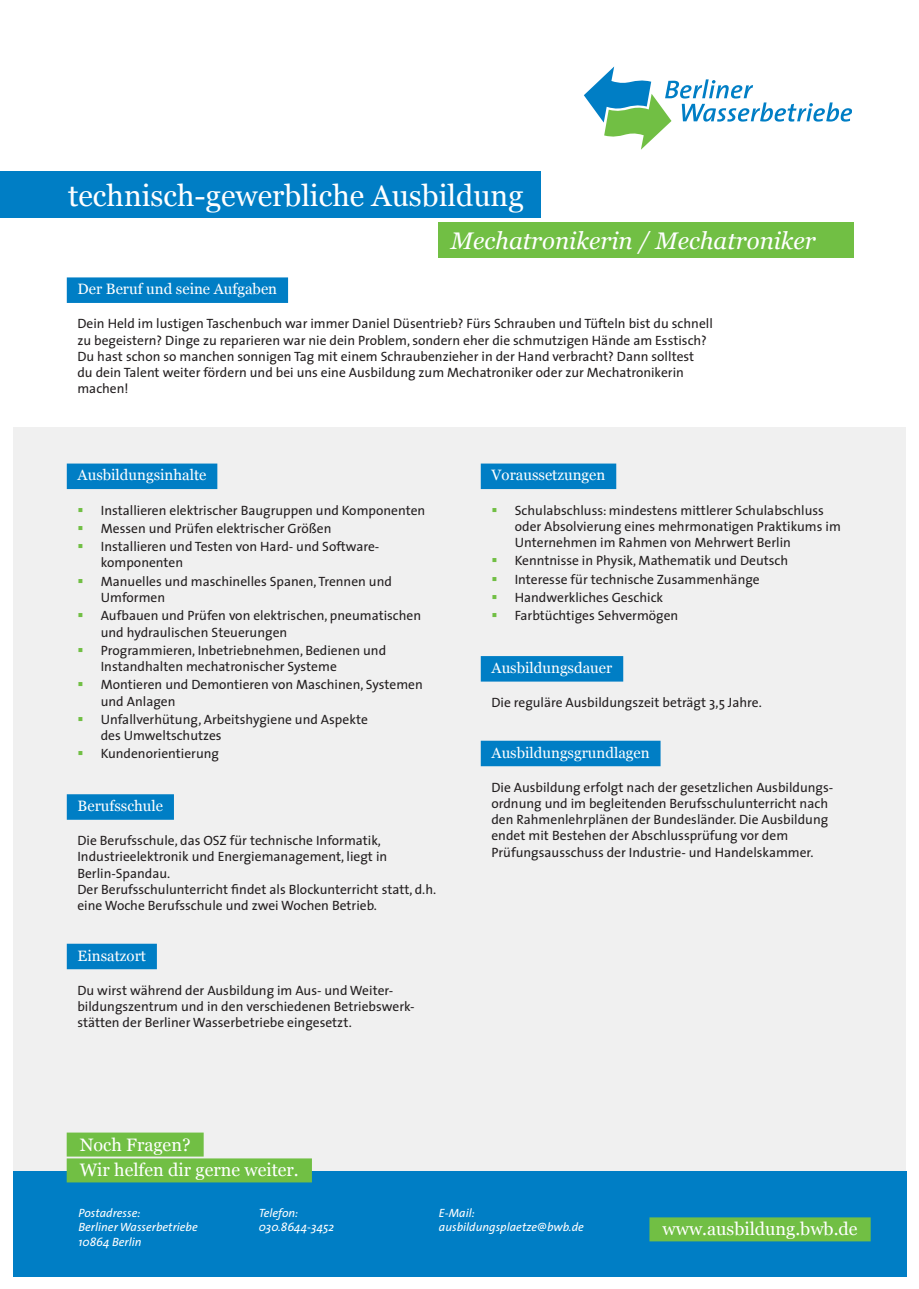
<style>
.page{position:relative;width:919px;height:1289px;background:#fff}
.page>*{position:absolute;margin:0;border:0;box-sizing:border-box;transform-origin:0 0}
.t1{font:30px "Georgia";color:#fff}
.t2{font:italic 24px "Georgia";color:#fff}
.t3{font:18px/25.8px "Georgia";color:#fff}
.t4{font:15px "Georgia";color:#fff}
.t5{font:13.5px/16.2px "The Sans";color:#231f20}
.t6{font:italic 12px/14.4px "The Sans";color:#fff}
</style>
<div class="page">
<svg style="left:584px;top:67px;width:267px;height:83px"></svg>
<div style="left:67px;top:277px;width:221px;height:26px;background:#007ec5"></div>
<div style="left:13px;top:427px;width:892px;height:743px;background:#f0f0f0"></div>
<div style="left:13px;top:1170px;width:893px;height:106px;background:#007ec5"></div>
<div style="left:67px;top:1132px;width:137px;height:24px;background:#71bf44"></div>
<div style="left:67px;top:1158px;width:245px;height:24px;background:#71bf44"></div>
<div style="left:649px;top:1217px;width:221px;height:24px;background:#71bf44"></div>
<div style="left:67px;top:463px;width:150px;height:26px;background:#007ec5"></div>
<div style="left:67px;top:794px;width:107px;height:25px;background:#007ec5"></div>
<div style="left:67px;top:943px;width:90px;height:26px;background:#007ec5"></div>
<div style="left:480px;top:463px;width:136px;height:26px;background:#007ec5"></div>
<div style="left:480px;top:656px;width:143px;height:25px;background:#007ec5"></div>
<div style="left:480px;top:740px;width:180px;height:26px;background:#007ec5"></div>
<div style="left:0;top:171px;width:540px;height:47px;background:#007ec5"></div>
<div style="left:438px;top:222px;width:415px;height:36px;background:#71bf44"></div>
<h1 class="t1" style="left:68px;top:177px;width:457px">technisch-gewerbliche Ausbildung</h1>
<h2 class="t2" style="left:451px;top:226px;width:366px">Mechatronikerin / Mechatroniker</h2>
<p class="t4" style="left:78px;top:280px;width:201px">Der Beruf und seine Aufgaben</p>
<p class="t5" style="left:77px;top:315px;width:637px">Dein Held im lustigen Taschenbuch war immer Daniel Düsentrieb? Fürs Schrauben und Tüfteln bist du schnell zu begeistern? Dinge zu reparieren war nie dein Problem, sondern eher die schmutzigen Hände am Esstisch?<br>Du hast schon so manchen sonnigen Tag mit einem Schraubenzieher in der Hand verbracht? Dann solltest du dein Talent weiter fördern und bei uns eine Ausbildung zum Mechatroniker oder zur Mechatronikerin machen!</p>
<p class="t4" style="left:78px;top:466px;width:130px">Ausbildungsinhalte</p>
<p class="t5" style="left:101px;top:500px;width:326px;line-height:18.3px">Installieren elektrischer Baugruppen und Komponenten<br>Messen und Prüfen elektrischer Größen<br>Installieren und Testen von Hard- und Software-</p>
<p class="t5" style="left:101px;top:553px;width:293px;line-height:18.3px">komponenten<br>Manuelles und maschinelles Spanen, Trennen und</p>
<p class="t5" style="left:101px;top:588px;width:322px;line-height:18.3px">Umformen<br>Aufbauen und Prüfen von elektrischen, pneumatischen</p>
<p class="t5" style="left:101px;top:622px;width:287px;line-height:18.3px">und hydraulischen Steuerungen<br>Programmieren, Inbetriebnehmen, Bedienen und</p>
<p class="t5" style="left:101px;top:657px;width:323px;line-height:18.3px">Instandhalten mechatronischer Systeme<br>Montieren und Demontieren von Maschinen, Systemen</p>
<p class="t5" style="left:101px;top:691px;width:268px;line-height:18.3px">und Anlagen<br>Unfallverhütung, Arbeitshygiene und Aspekte</p>
<p class="t5" style="left:101px;top:726px;width:122px;line-height:18.3px">des Umweltschutzes<br>Kundenorientierung</p>
<p class="t4" style="left:78px;top:796px;width:87px">Berufsschule</p>
<p class="t5" style="left:77px;top:832px;width:360px">Die Berufsschule, das OSZ für technische Informatik, Industrieelektronik und Energiemanagement, liegt in Berlin-Spandau.<br>Der Berufsschulunterricht findet als Blockunterricht statt, d.h. eine Woche Berufsschule und zwei Wochen Betrieb.</p>
<p class="t4" style="left:78px;top:946px;width:70px">Einsatzort</p>
<p class="t5" style="left:77px;top:981px;width:338px">Du wirst während der Ausbildung im Aus- und Weiter&shy;bildungszentrum und in den verschiedenen Betriebswerk&shy;stätten der Berliner Wasserbetriebe eingesetzt.</p>
<h3 class="t3" style="left:80px;top:1131px;width:221px">Noch Fragen?<br>Wir helfen dir gerne weiter.</h3>
<p class="t4" style="left:491px;top:466px;width:115px">Voraussetzungen</p>
<p class="t5" style="left:514px;top:501px;width:327px">Schulabschluss: mindestens mittlerer Schulabschluss oder Absolvierung eines mehrmonatigen Praktikums im<br>Unternehmen im Rahmen von Mehrwert Berlin</p>
<p class="t5" style="left:514px;top:551px;width:275px;line-height:18.3px">Kenntnisse in Physik, Mathematik und Deutsch Interesse für technische Zusammenhänge Handwerkliches Geschick<br>Farbtüchtiges Sehvermögen</p>
<p class="t4" style="left:491px;top:658px;width:122px">Ausbildungsdauer</p>
<p class="t5" style="left:491px;top:694px;width:272px">Die reguläre Ausbildungszeit beträgt 3,5 Jahre.</p>
<p class="t4" style="left:491px;top:743px;width:159px">Ausbildungsgrundlagen</p>
<p class="t5" style="left:491px;top:778px;width:343px">Die Ausbildung erfolgt nach der gesetzlichen Ausbildungs&shy;ordnung und im begleitenden Berufsschulunterricht nach den Rahmenlehrplänen der Bundesländer. Die Ausbildung endet mit Bestehen der Abschlussprüfung vor dem Prüfungsausschuss der Industrie- und Handelskammer.</p>
<p class="t6" style="left:78px;top:1205px;width:121px">Postadresse:<br>Berliner Wasserbetriebe<br>10864 Berlin</p>
<p class="t6" style="left:259px;top:1205px;width:77px">Telefon:<br>030.8644-3452</p>
<p class="t6" style="left:439px;top:1205px;width:146px">E-Mail: ausbildungsplaetze@bwb.de</p>
<h3 class="t3" style="left:662px;top:1216px;width:197px">www.ausbildung.bwb.de</h3>
</div>
